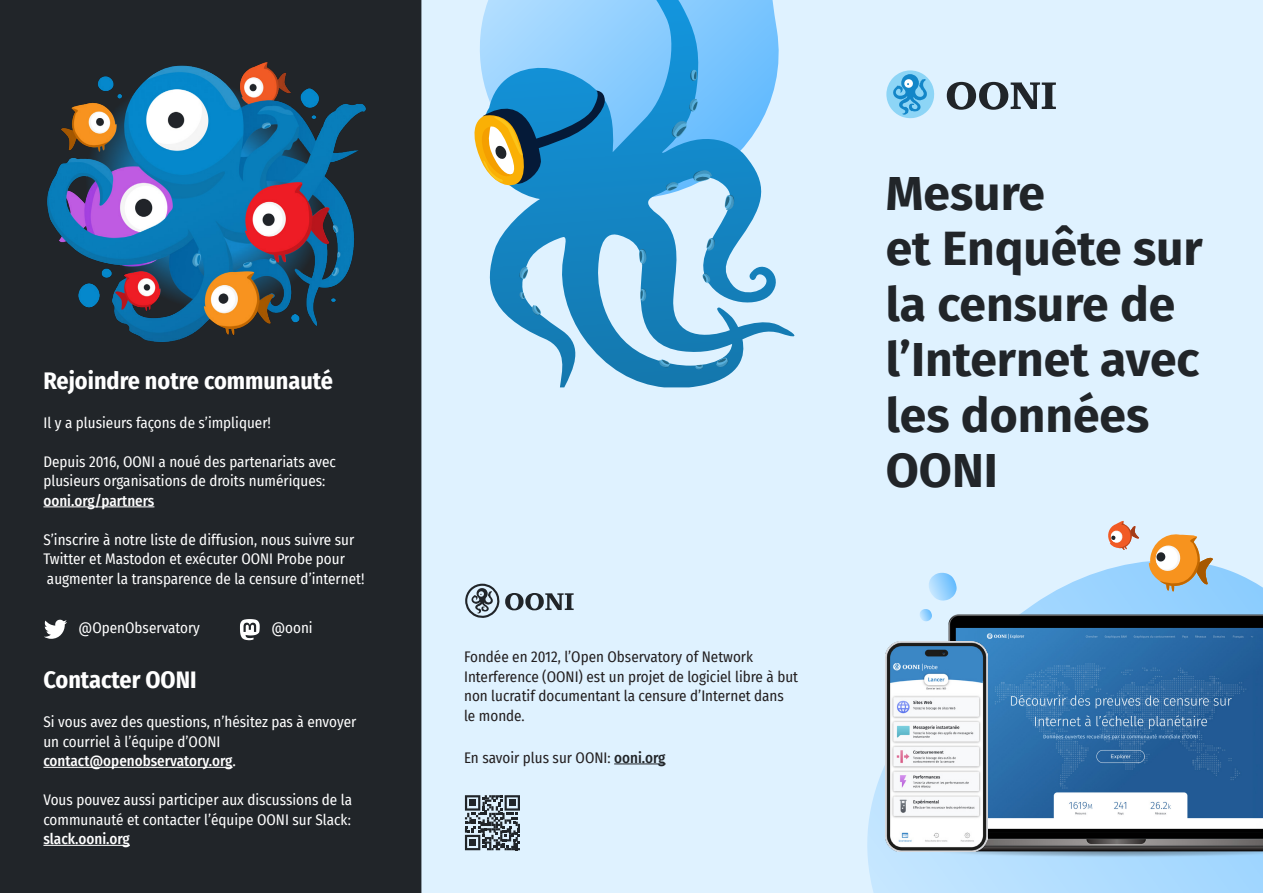
<style>
.page{position:relative;width:1263px;height:893px;background:#fff}
.page>*{position:absolute;margin:0;border:0;box-sizing:border-box;transform-origin:0 0}
.t1{font:700 48px/55.5px "Fira Sans";color:#212529}
.t2{font:700 24px "Fira Sans Condensed";color:#fff}
.t3{font:15px/19.5px "Fira Sans Condensed";color:#fff}
.t4{font:15px/19.5px "Fira Sans Condensed";color:#231f20}
.s1{font-weight:500}
.s2{font-size:16.5px}
.s3{font-weight:500;color:#212529}
</style>
<div class="page">
<div style="left:421px;top:0;width:842px;height:893px;background:#dff2ff"></div>
<svg style="left:947px;top:82px;width:109px;height:28px;background:#838f98"></svg>
<svg style="left:886px;top:70px;width:49px;height:49px;background:#86c9ed"></svg>
<svg style="left:851px;top:560px;width:412px;height:333px;background:#c3e5fe"></svg>
<img style="left:906px;top:611px;width:357px;height:249px">
<img style="left:885px;top:641px;width:102px;height:210px">
<svg style="left:925px;top:573px;width:32px;height:28px"></svg>
<svg style="left:918px;top:609px;width:14px;height:12px"></svg>
<svg style="left:1148px;top:533px;width:65px;height:59px;background:#d3b58b"></svg>
<svg style="left:1106px;top:519px;width:33px;height:31px"></svg>
<svg style="left:467px;top:0;width:336px;height:387px;background:#84c3ea"></svg>
<svg style="left:469px;top:90px;width:136px;height:99px;background:#528fa1"></svg>
<svg style="left:689px;top:98px;width:9px;height:14px"></svg>
<svg style="left:664px;top:180px;width:14px;height:12px"></svg>
<svg style="left:724px;top:194px;width:11px;height:17px"></svg>
<svg style="left:706px;top:237px;width:9px;height:14px"></svg>
<svg style="left:640px;top:287px;width:7px;height:15px"></svg>
<svg style="left:716px;top:356px;width:14px;height:13px"></svg>
<svg style="left:658px;top:359px;width:13px;height:9px"></svg>
<svg style="left:519px;top:266px;width:10px;height:14px"></svg>
<svg style="left:701px;top:272px;width:11px;height:12px"></svg>
<svg style="left:639px;top:247px;width:9px;height:18px"></svg>
<svg style="left:695px;top:365px;width:9px;height:5px"></svg>
<svg style="left:518px;top:292px;width:24px;height:25px"></svg>
<svg style="left:691px;top:168px;width:21px;height:15px"></svg>
<svg style="left:670px;top:119px;width:18px;height:21px"></svg>
<svg style="left:689px;top:69px;width:8px;height:13px"></svg>
<hr style="left:614px;top:763px;width:52px;height:1px;background:#212529">
<svg style="left:465px;top:584px;width:109px;height:34px;background:#aab9c4"></svg>
<svg style="left:465px;top:795px;width:55px;height:55px;background:#747e86"></svg>
<div style="left:0;top:0;width:421px;height:893px;background:#212529"></div>
<hr style="left:43px;top:767px;width:190px;height:1px;background:#fff">
<hr style="left:43px;top:845px;width:87px;height:1px;background:#fff">
<img style="left:43px;top:61px;width:325px;height:284px">
<hr style="left:43px;top:506px;width:111px;height:1px;background:#fff">
<svg style="left:240px;top:619px;width:20px;height:21px"></svg>
<svg style="left:44px;top:620px;width:23px;height:19px"></svg>
<p class="t2" style="left:43px;top:360px;width:291px">Rejoindre notre communauté</p>
<p class="t3" style="left:43px;top:412px;width:229px">Il y a plusieurs façons de s’impliquer!</p>
<p class="t3" style="left:43px;top:451px;width:294px">Depuis 2016, OONI a noué des partenariats avec plusieurs organisations de droits numériques: <span class="s1">ooni.org/partners</span></p>
<p class="t3" style="left:43px;top:529px;width:323px">S’inscrire à notre liste de diffusion, nous suivre sur<br>Twitter et Mastodon et exécuter OONI Probe pour augmenter la transparence de la censure d’internet!</p>
<p class="t3" style="left:79px;top:617px;width:123px">@OpenObservatory</p>
<p class="t3" style="left:271px;top:617px;width:43px">@ooni</p>
<p class="t2" style="left:43px;top:660px;width:155px">Contacter OONI</p>
<p class="t3" style="left:43px;top:712px;width:314px">Si vous avez des questions, n’hésitez pas à envoyer un courriel à l’équipe d’OONI <span class="s1">contact@openobservatory.org</span><span class="s2">.</span></p>
<p class="t3" style="left:43px;top:790px;width:310px;text-align:justify">Vous pouvez aussi participer aux discussions de la communauté et contacter l’équipe OONI sur Slack: <span class="s1">slack.ooni.org</span></p>
<p class="t4" style="left:464px;top:647px;width:291px">Fondée en 2012, l’Open Observatory of Network</p>
<p class="t4" style="left:464px;top:666px;width:336px">Interference (OONI) est un projet de logiciel libre à but non lucratif documentant la censure d’Internet dans le monde.</p>
<p class="t4" style="left:464px;top:747px;width:203px">En savoir plus sur OONI: <span class="s3">ooni.org</span></p>
<p class="t1" style="left:886px;top:162px;width:319px">Mesure<br>et Enquête sur la censure de l’Internet avec les données<br>OONI</p>
</div>
